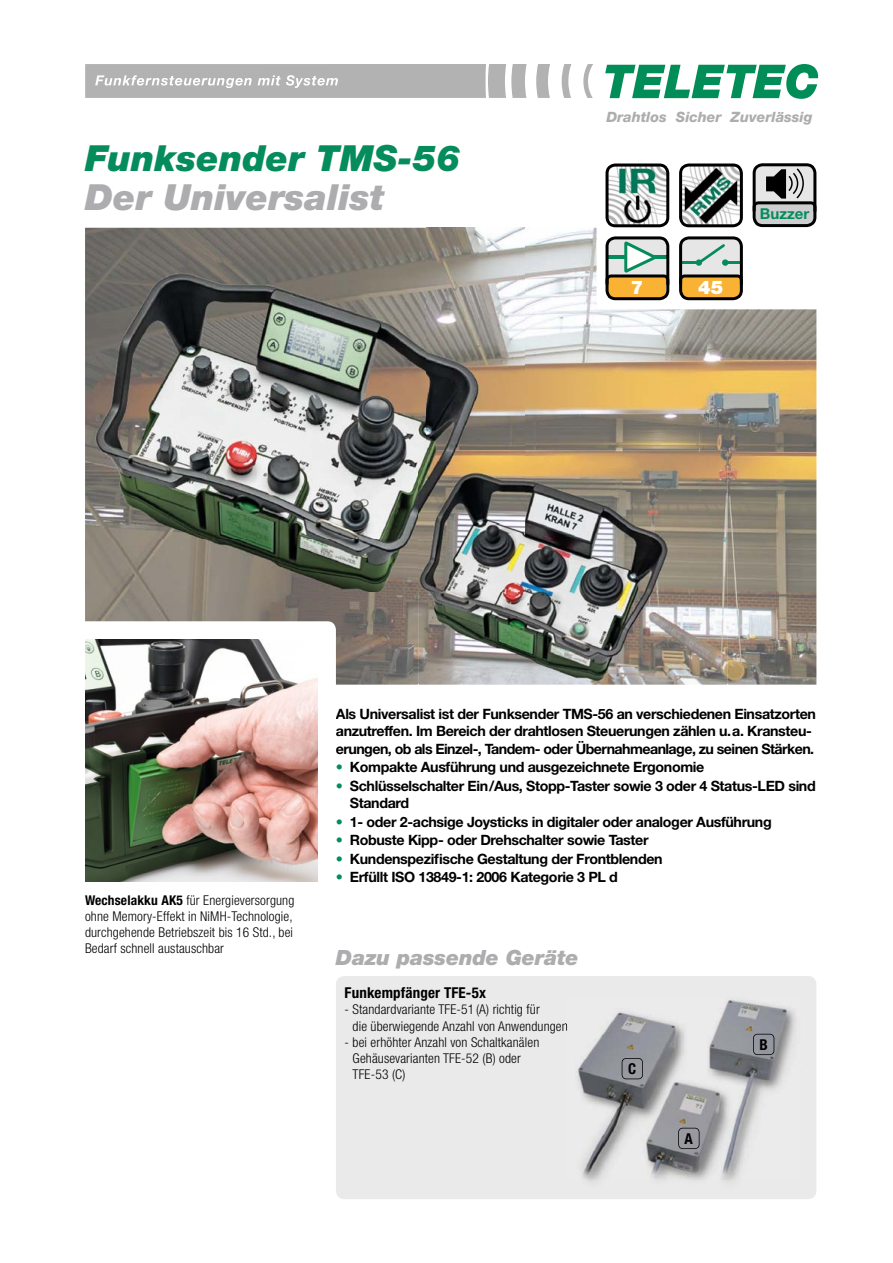
<style>
.page{position:relative;width:893px;height:1263px;background:#fff}
.page>*{position:absolute;margin:0;border:0;box-sizing:border-box;transform-origin:0 0}
.t1{font:italic 900 36px "Helvetica Neue";color:#058c5c}
.t2{font:italic 900 36px "Helvetica Neue";color:#adadb0}
.t3{font:italic 900 21px "Helvetica Neue";letter-spacing:-.01em;color:#adadb0}
.t4{font:900 18.75px "Helvetica Neue";color:#fff}
.t5{font:700 condensed 15px "Helvetica Neue";letter-spacing:.01em;color:#000}
.t6{font:700 15px "Helvetica Neue";color:#058c5c}
.t7{font:700 14.25px/17.2px "Helvetica Neue";letter-spacing:-.025em;color:#000}
.t8{font:italic 800 14.25px "Helvetica Neue";color:#adadb0}
.t9{font:300 condensed 13.5px/16.2px "Helvetica Neue";letter-spacing:.01em;color:#000}
.s1{font-weight:700}
.s2{color:#058c5c}
</style>
<div class="page">
<img style="left:85px;top:228px;width:731px;height:457px">
<img style="left:85px;top:227px;width:440px;height:1px">
<img style="left:85px;top:228px;width:342px;height:312px">
<img style="left:427px;top:228px;width:98px;height:223px">
<img style="left:85px;top:540px;width:334px;height:52px">
<svg style="left:536px;top:64px;width:14px;height:34px"></svg>
<svg style="left:562px;top:64px;width:9px;height:34px"></svg>
<svg style="left:583px;top:64px;width:10px;height:34px"></svg>
<svg style="left:605px;top:64px;width:213px;height:35px"></svg>
<svg style="left:85px;top:64px;width:442px;height:34px;background:#b9b8b8"></svg>
<svg style="left:597px;top:171px;width:220px;height:138px"></svg>
<svg style="left:605px;top:163px;width:64px;height:64px"></svg>
<svg style="left:679px;top:163px;width:64px;height:64px"></svg>
<svg style="left:753px;top:163px;width:63px;height:64px;background:#939293"></svg>
<svg style="left:605px;top:236px;width:64px;height:64px;background:#a9a27c"></svg>
<svg style="left:679px;top:236px;width:64px;height:64px;background:#b0a37f"></svg>
<img style="left:419px;top:451px;width:308px;height:234px">
<img style="left:419px;top:451px;width:106px;height:141px">
<div style="left:336px;top:976px;width:480px;height:223px;background:#ebeaeb;border-radius:9px"></div>
<img style="left:567px;top:998px;width:229px;height:182px">
<div style="left:0;top:621px;width:336px;height:225px;background:#fff;border-radius:9px"></div>
<img style="left:85px;top:639px;width:233px;height:242px">
<svg style="left:622px;top:1058px;width:21px;height:21px"></svg>
<svg style="left:753px;top:1034px;width:21px;height:21px"></svg>
<svg style="left:678px;top:1128px;width:21px;height:21px"></svg>
<h1 class="t1" style="left:85px;top:136px;width:377px">Funksender TMS-56</h1>
<h1 class="t2" style="left:85px;top:175px;width:301px">Der Universalist</h1>
<p class="t8" style="left:606px;top:108px;width:208px">Drahtlos Sicher Zuverlässig</p>
<h3 class="t4" style="left:631px;top:276px;width:14px">7</h3>
<h3 class="t4" style="left:698px;top:276px;width:27px">45</h3>
<p class="t6" style="left:760px;top:204px;width:51px">Buzzer</p>
<p class="t9" style="left:85px;top:892px;width:211px"><span class="s1">Wechselakku AK5</span> für Energieversorgung ohne Memory-Effekt in NiMH-Technologie, durchgehende Betriebszeit bis 16 Std., bei Bedarf schnell austauschbar</p>
<p class="t7" style="left:336px;top:705px;width:482px">Als Universalist ist der Funksender TMS-56 an verschiedenen Einsatzorten anzutreffen. Im Bereich der drahtlosen Steuerungen zählen u.a. Kransteu&shy;erungen, ob als Einzel-, Tandem- oder Übernahmeanlage, zu seinen Stärken.</p>
<p class="t7" style="left:336px;top:758px;width:370px"><span class="s2">•</span> Kompakte Ausführung und ausgezeichnete Ergonomie</p>
<p class="t7" style="left:350px;top:777px;width:467px;text-indent:-14px"><span class="s2">•</span> Schlüsselschalter Ein/Aus, Stopp-Taster sowie 3 oder 4 Status-LED sind<br>Standard</p>
<p class="t7" style="left:336px;top:812px;width:437px"><span class="s2">•</span> 1- oder 2-achsige Joysticks in digitaler oder analoger Ausführung</p>
<p class="t7" style="left:336px;top:831px;width:314px"><span class="s2">•</span> Robuste Kipp- oder Drehschalter sowie Taster</p>
<p class="t7" style="left:336px;top:849px;width:328px"><span class="s2">•</span> Kundenspezifische Gestaltung der Frontblenden</p>
<p class="t7" style="left:336px;top:868px;width:284px"><span class="s2">•</span> Erfüllt ISO 13849-1: 2006 Kategorie 3 PL d</p>
<h2 class="t3" style="left:336px;top:945px;width:244px">Dazu passende Geräte</h2>
<p class="t5" style="left:345px;top:984px;width:143px">Funkempfänger TFE-5x</p>
<p class="t9" style="left:353px;top:1001px;width:217px;text-indent:-8px">- Standardvariante TFE-51 (A) richtig für<br>die überwiegende Anzahl von Anwendungen</p>
<p class="t9" style="left:353px;top:1034px;width:188px;text-indent:-8px">- bei erhöhter Anzahl von Schaltkanälen<br>Gehäusevarianten TFE-52 (B) oder<br>TFE-53 (C)</p>
<p class="t5" style="left:628px;top:1060px;width:10px">C</p>
<p class="t5" style="left:685px;top:1130px;width:10px">A</p>
<p class="t5" style="left:759px;top:1036px;width:10px">B</p>
</div>
